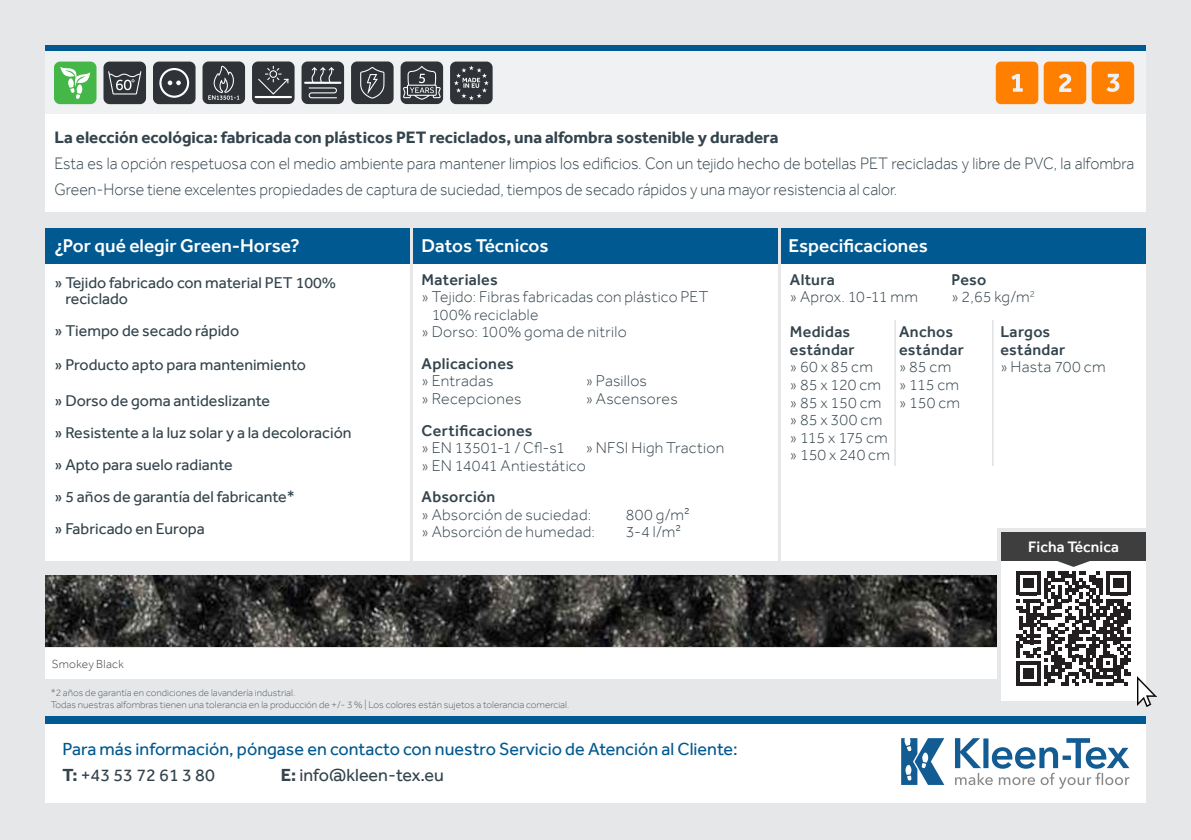
<style>
.page{position:relative;width:1191px;height:840px;background:#fff}
.page>*{position:absolute;margin:0;border:0;box-sizing:border-box;transform-origin:0 0}
.Picture_text{font:500 19px "Effra";color:#fff}
.t1{font:18px/26px "Effra";color:#005990}
.t2{font:18px "Effra";color:#33444d}
.Picture_text-2{font:300 17px/26px "Effra";color:#33444d;scale:.94 1}
.Picture_text-3{font:700 17px "Effra";color:#33444d}
.Picture_text-4{font:300 16px/17.6px "Effra";letter-spacing:.015em;color:#33444d}
.Picture_text-5{font:16px "Effra";color:#33444d}
.Picture_text-6{font:500 16px "Effra";letter-spacing:.02em;color:#33444d}
.Picture_text-7{font:300 16px "Effra";letter-spacing:-.005em;color:#33444d}
.Picture_text-8{font:500 15.6px "Effra";color:#fff}
.Picture_text-9{font:300 12px "Effra";letter-spacing:.025em;color:#3e3e3f}
.t3{font:300 10px "Effra";color:#4f616a}
.s1{font-weight:500}
.s2{font-weight:700;color:#33444d}
.s3{color:#33444d}
.s4{font-weight:700}
</style>
<div class="page">
<div style="left:0;top:0;width:1191px;height:839px;background:#e6e7e9"></div>
<div style="left:45px;top:723px;width:1101px;height:79px;background:#fff"></div>
<div style="left:45px;top:716px;width:1101px;height:7px;background:#005990"></div>
<svg style="left:955px;top:738px;width:174px;height:50px"></svg>
<svg style="left:901px;top:738px;width:43px;height:46px"></svg>
<svg style="left:413px;top:263px;width:364px;height:297px"></svg>
<svg style="left:781px;top:263px;width:364px;height:297px"></svg>
<svg style="left:45px;top:263px;width:364px;height:297px"></svg>
<div style="left:45px;top:228px;width:1100px;height:35px;background:#005990"></div>
<svg style="left:45px;top:45px;width:1100px;height:7px;background:#226e9e"></svg>
<svg style="left:45px;top:114px;width:1100px;height:97px"></svg>
<div style="left:45px;top:52px;width:1100px;height:62px;background:#f0f1f2"></div>
<div style="left:1091px;top:62px;width:43px;height:42px;background:#ff8000;border-radius:5px"></div>
<div style="left:1043px;top:62px;width:43px;height:42px;background:#ff8000;border-radius:5px"></div>
<div style="left:995px;top:62px;width:43px;height:42px;background:#ff8000;border-radius:5px"></div>
<svg style="left:1106px;top:74px;width:13px;height:18px"></svg>
<svg style="left:1011px;top:74px;width:11px;height:18px"></svg>
<svg style="left:1058px;top:74px;width:13px;height:18px"></svg>
<svg style="left:997px;top:528px;width:152px;height:177px"></svg>
<hr style="left:894px;top:320px;width:1px;height:145px;background:#d1d2d4">
<hr style="left:992px;top:320px;width:1px;height:145px;background:#d1d2d4">
<div style="left:103px;top:62px;width:43px;height:42px;background:#2f3337;border-radius:6px"></div>
<svg style="left:108px;top:71px;width:33px;height:23px"></svg>
<div style="left:54px;top:62px;width:42px;height:42px;background:#45b749;border-radius:6px"></div>
<svg style="left:60px;top:67px;width:30px;height:32px"></svg>
<div style="left:252px;top:62px;width:42px;height:42px;background:#2f3337;border-radius:6px"></div>
<hr style="left:255px;top:96px;width:37px;height:2px;background:#fff">
<svg style="left:258px;top:66px;width:30px;height:28px"></svg>
<div style="left:153px;top:62px;width:42px;height:42px;background:#2f3337;border-radius:6px"></div>
<svg style="left:159px;top:68px;width:30px;height:30px"></svg>
<div style="left:400px;top:62px;width:43px;height:42px;background:#2f3337;border-radius:6px"></div>
<svg style="left:403px;top:66px;width:38px;height:34px"></svg>
<div style="left:351px;top:62px;width:42px;height:42px;background:#2f3337;border-radius:6px"></div>
<svg style="left:360px;top:67px;width:24px;height:32px"></svg>
<div style="left:450px;top:62px;width:42px;height:42px;background:#2f3337;border-radius:6px"></div>
<svg style="left:454px;top:65px;width:35px;height:35px"></svg>
<div style="left:301px;top:62px;width:43px;height:42px;background:#2f3337;border-radius:6px"></div>
<svg style="left:304px;top:67px;width:37px;height:31px"></svg>
<div style="left:202px;top:62px;width:43px;height:42px;background:#2f3337;border-radius:6px"></div>
<svg style="left:208px;top:65px;width:31px;height:35px"></svg>
<img style="left:45px;top:575px;width:951px;height:71px">
<div style="left:45px;top:647px;width:951px;height:31px;background:#fff"></div>
<img style="left:1137px;top:676px;width:19px;height:29px">
<p class="Picture_text-3" style="left:54px;top:127px;width:725px">La elección ecológica: fabricada con plásticos PET reciclados, una alfombra sostenible y duradera</p>
<p class="Picture_text-2" style="left:54px;top:150px;width:1150px">Esta es la opción respetuosa con el medio ambiente para mantener limpios los edificios. Con un tejido hecho de botellas PET recicladas y libre de PVC, la alfombra<br>Green-Horse tiene excelentes propiedades de captura de suciedad, tiempos de secado rápidos y una mayor resistencia al calor.</p>
<p class="Picture_text" style="left:54px;top:234px;width:247px">¿Por qué elegir Green-Horse?</p>
<p class="Picture_text-5" style="left:54px;top:273px;width:283px">» Tejido fabricado con material PET 100%</p>
<p class="Picture_text-5" style="left:65px;top:289px;width:64px">reciclado</p>
<p class="Picture_text-5" style="left:54px;top:321px;width:186px">» Tiempo de secado rápido</p>
<p class="Picture_text-5" style="left:54px;top:355px;width:253px">» Producto apto para mantenimiento</p>
<p class="Picture_text-5" style="left:54px;top:391px;width:217px">» Dorso de goma antideslizante</p>
<p class="Picture_text-5" style="left:54px;top:423px;width:299px">» Resistente a la luz solar y a la decoloración</p>
<p class="Picture_text-5" style="left:54px;top:455px;width:180px">» Apto para suelo radiante</p>
<p class="Picture_text-5" style="left:54px;top:487px;width:242px">» 5 años de garantía del fabricante*</p>
<p class="Picture_text-5" style="left:54px;top:519px;width:152px">» Fabricado en Europa</p>
<p class="Picture_text-9" style="left:52px;top:656px;width:74px">Smokey Black</p>
<p class="Picture_text" style="left:421px;top:234px;width:128px">Datos Técnicos</p>
<p class="Picture_text-6" style="left:421px;top:270px;width:78px">Materiales</p>
<p class="Picture_text-4" style="left:421px;top:288px;width:288px">» Tejido: Fibras fabricadas con plástico PET</p>
<p class="Picture_text-4" style="left:421px;top:305px;width:207px;text-indent:10px">100% reciclable<br>» Dorso: 100% goma de nitrilo</p>
<p class="Picture_text-6" style="left:421px;top:354px;width:94px">Aplicaciones</p>
<p class="Picture_text-4" style="left:421px;top:372px;width:73px">» Entradas</p>
<p class="Picture_text-4" style="left:585px;top:372px;width:63px">» Pasillos</p>
<p class="Picture_text-4" style="left:421px;top:389px;width:101px">» Recepciones</p>
<p class="Picture_text-4" style="left:585px;top:389px;width:94px">» Ascensores</p>
<p class="Picture_text-6" style="left:421px;top:420px;width:112px">Certificaciones</p>
<p class="Picture_text-7" style="left:421px;top:438px;width:145px">» EN 13501-1 / Cfl-s1</p>
<p class="Picture_text-4" style="left:585px;top:438px;width:140px">» NFSI High Traction</p>
<p class="Picture_text-4" style="left:421px;top:456px;width:166px">» EN 14041 Antiestático</p>
<p class="Picture_text-4" style="left:421px;top:487px;width:171px"><span class="s1">Absorción<br></span>» Absorción de suciedad:</p>
<p class="Picture_text-4" style="left:625px;top:505px;width:66px">800 g/m²</p>
<p class="Picture_text-4" style="left:421px;top:522px;width:175px">» Absorción de humedad:</p>
<p class="Picture_text-4" style="left:625px;top:522px;width:57px">3-4 l/m²</p>
<p class="t3" style="left:51px;top:686px;width:246px">*2 años de garantía en condiciones de lavandería industrial.</p>
<p class="t3" style="left:51px;top:698px;width:520px">Todas nuestras alfombras tienen una tolerancia en la producción de +/- 3 % | Los colores están sujetos a tolerancia comercial.</p>
<p class="t1" style="left:63px;top:735px;width:676px">Para más información, póngase en contacto con nuestro Servicio de Atención al Cliente:<br><span class="s2">T:</span> <span class="s3">+43 53 72 61 3 80</span></p>
<p class="t2" style="left:281px;top:763px;width:165px"><span class="s4">E:</span> info@kleen-tex.eu</p>
<p class="Picture_text" style="left:788px;top:234px;width:141px">Especificaciones</p>
<p class="Picture_text-6" style="left:790px;top:270px;width:46px">Altura</p>
<p class="Picture_text-6" style="left:951px;top:270px;width:36px">Peso</p>
<p class="Picture_text-4" style="left:790px;top:288px;width:129px">» Aprox. 10-11 mm</p>
<p class="Picture_text-4" style="left:951px;top:288px;width:85px">» 2,65 kg/m<sup>2</sup></p>
<p class="Picture_text-6" style="left:790px;top:322px;width:62px">Medidas</p>
<p class="Picture_text-6" style="left:899px;top:322px;width:56px">Anchos</p>
<p class="Picture_text-6" style="left:1000px;top:322px;width:51px">Largos</p>
<p class="Picture_text-6" style="left:790px;top:340px;width:66px">estándar</p>
<p class="Picture_text-6" style="left:899px;top:340px;width:66px">estándar</p>
<p class="Picture_text-6" style="left:1000px;top:340px;width:66px">estándar</p>
<p class="Picture_text-4" style="left:790px;top:358px;width:84px">» 60 x 85 cm</p>
<p class="Picture_text-4" style="left:899px;top:358px;width:54px">» 85 cm</p>
<p class="Picture_text-4" style="left:1000px;top:358px;width:107px">» Hasta 700 cm</p>
<p class="Picture_text-4" style="left:790px;top:375px;width:171px">» 85 x 120 cm » 115 cm</p>
<p class="Picture_text-4" style="left:790px;top:393px;width:172px">» 85 x 150 cm » 150 cm</p>
<p class="Picture_text-4" style="left:790px;top:410px;width:94px">» 85 x 300 cm</p>
<p class="Picture_text-4" style="left:790px;top:428px;width:99px">» 115 x 175 cm</p>
<p class="Picture_text-4" style="left:790px;top:445px;width:101px">» 150 x 240 cm</p>
<p class="Picture_text-8" style="left:1028px;top:537px;width:92px">Ficha Técnica</p>
</div>
